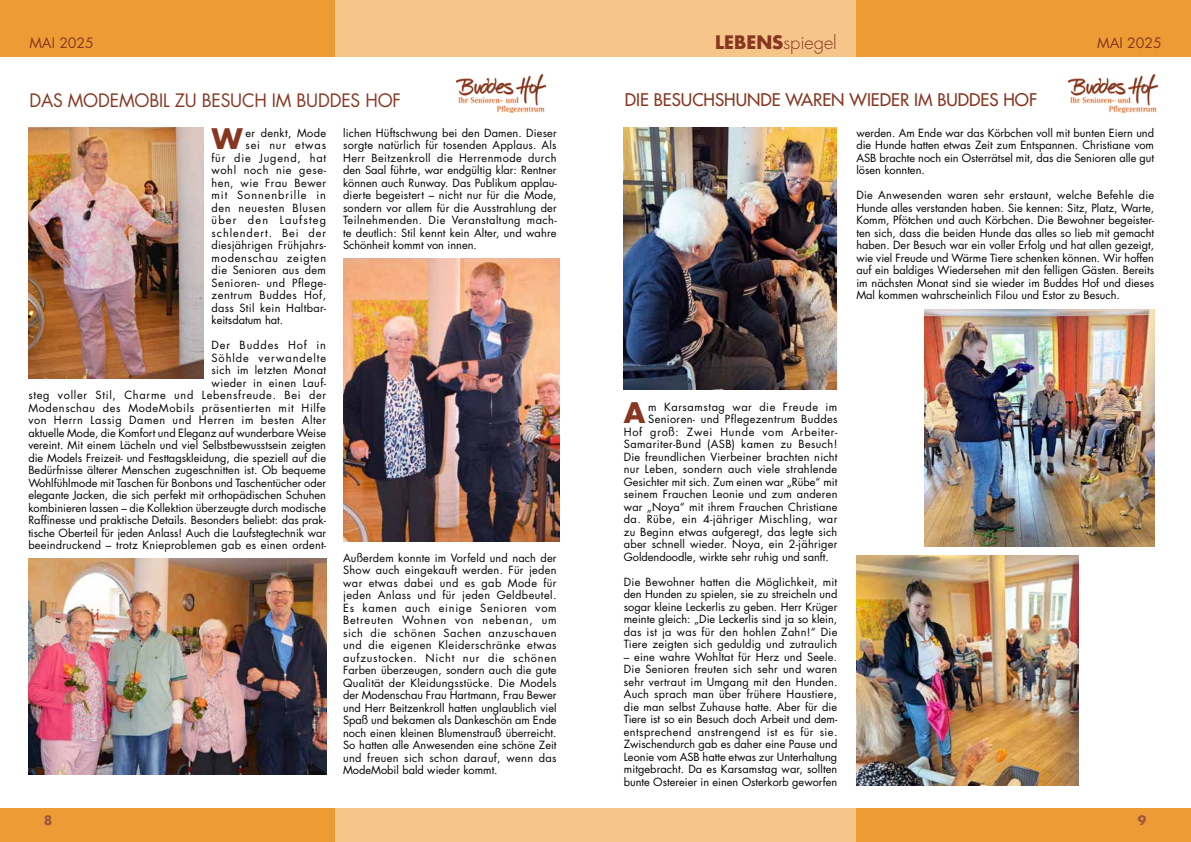
<style>
.page{position:relative;width:1191px;height:842px;background:#fff}
.page>*{position:absolute;margin:0;border:0;box-sizing:border-box;transform-origin:0 0}
.t1{font:700 27.6px "Futura Std";color:#863621}
.t2{font:300 18.1px "Futura Std";color:#863621}
.t3{font:18px "Futura Std";letter-spacing:-.01em;color:#863621}
.t4{font:500 17px "Futura Std";color:#863621}
.t5{font:14px "Futura Std";color:#863621}
.t6{font:700 12.5px "Futura Std";color:#9b573f}
.t7{font:11px/12.5px "Futura Std";letter-spacing:.02em;color:#000;text-align:justify}
.t8{font:11px/12.5px "Futura Std";color:#000;text-align:right}
.t9{font:11px "Futura Std";letter-spacing:.06em;color:#000}
.t10{font:11px "Futura Std";letter-spacing:.05em;color:#000}
.t11{font:11px "Futura Std";letter-spacing:.045em;color:#000}
.t12{font:11px "Futura Std";letter-spacing:.085em;color:#000}
.t13{font:11px "Futura Std";letter-spacing:.07em;color:#000}
.t14{font:11px "Futura Std";letter-spacing:.055em;color:#000}
.t15{font:11px "Futura Std";letter-spacing:.105em;color:#000}
.t16{font:11px "Futura Std";letter-spacing:.075em;color:#000}
.s1{font-weight:700}
</style>
<div class="page">
<div style="left:334px;top:0;width:528px;height:57px;background:#f6c58a"></div>
<div style="left:0;top:0;width:334px;height:57px;background:#ed9c35"></div>
<div style="left:856px;top:0;width:335px;height:57px;background:#ed9c35"></div>
<div style="left:334px;top:808px;width:528px;height:34px;background:#f6c58a"></div>
<div style="left:0;top:808px;width:334px;height:34px;background:#ed9c35"></div>
<div style="left:856px;top:808px;width:335px;height:34px;background:#ed9c35"></div>
<img style="left:457px;top:75px;width:89px;height:37px">
<img style="left:28px;top:559px;width:298px;height:215px">
<img style="left:1068px;top:75px;width:89px;height:37px">
<img style="left:624px;top:128px;width:213px;height:261px">
<img style="left:343px;top:258px;width:216px;height:284px">
<img style="left:28px;top:128px;width:175px;height:251px">
<img style="left:924px;top:309px;width:230px;height:238px">
<img style="left:856px;top:556px;width:222px;height:229px">
<p class="t5" style="left:29px;top:34px;width:66px">MAI 2025</p>
<h2 class="t2" style="left:715px;top:31px;width:123px"><span class="s1">LEBENS</span>spiegel</h2>
<p class="t5" style="left:1097px;top:34px;width:66px">MAI 2025</p>
<h3 class="t3" style="left:29px;top:88px;width:373px">DAS MODEMOBIL ZU BESUCH IM BUDDES HOF</h3>
<h1 class="t1" style="left:212px;top:120px;width:32px">W</h1>
<p class="t7" style="left:245px;top:126px;width:82px">er denkt, Mode</p>
<h3 class="t4" style="left:625px;top:89px;width:414px">DIE BESUCHSHUNDE WAREN WIEDER IM BUDDES HOF</h3>
<p class="t7" style="left:856px;top:126px;width:299px">werden. Am Ende war das Körbchen voll mit bunten Eiern und die Hunde hatten etwas Zeit zum Entspannen. Christiane vom ASB brachte noch ein Osterrätsel mit, das die Senioren alle gut lösen konnten.</p>
<p class="t7" style="left:856px;top:189px;width:299px">Die Anwesenden waren sehr erstaunt, welche Befehle die Hunde alles verstanden haben. Sie kennen: Sitz, Platz, Warte, Komm, Pfötchen und auch Körbchen. Die Bewohner begeister&shy;ten sich, dass die beiden Hunde das alles so lieb mit gemacht haben. Der Besuch war ein voller Erfolg und hat allen gezeigt, wie viel Freude und Wärme Tiere schenken können. Wir hoffen auf ein baldiges Wiedersehen mit den felligen Gästen. Bereits im nächsten Monat sind sie wieder im Buddes Hof und dieses Mal kommen wahrscheinlich Filou und Estor zu Besuch.</p>
<p class="t7" style="left:343px;top:126px;width:215px">lichen Hüftschwung bei den Damen. Dieser sorgte natürlich für tosenden Applaus. Als Herr Beitzenkroll die Herrenmode durch den Saal führte, war endgültig klar: Rentner können auch Runway. Das Publikum applau&shy;dierte begeistert – nicht nur für die Mode, sondern vor allem für die Ausstrahlung der Teilnehmenden. Die Veranstaltung mach&shy;te deutlich: Stil kennt kein Alter, und wahre Schönheit kommt von innen.</p>
<p class="t16" style="left:245px;top:138px;width:82px">sei nur etwas</p>
<p class="t13" style="left:211px;top:151px;width:116px">für die Jugend, hat</p>
<p class="t14" style="left:211px;top:163px;width:116px">wohl noch nie gese-</p>
<p class="t11" style="left:211px;top:176px;width:116px">hen, wie Frau Bewer</p>
<p class="t12" style="left:211px;top:188px;width:116px">mit Sonnenbrille in</p>
<p class="t9" style="left:211px;top:201px;width:116px">den neuesten Blusen</p>
<p class="t15" style="left:211px;top:213px;width:116px">über den Laufsteg</p>
<p class="t12" style="left:211px;top:226px;width:116px">schlendert. Bei der</p>
<p class="t7" style="left:211px;top:239px;width:116px">diesjährigen Frühjahrs-</p>
<p class="t13" style="left:211px;top:251px;width:116px">modenschau zeigten</p>
<p class="t7" style="left:211px;top:264px;width:116px">die Senioren aus dem</p>
<p class="t11" style="left:211px;top:276px;width:116px">Senioren- und Pflege-</p>
<p class="t10" style="left:211px;top:288px;width:116px">zentrum Buddes Hof,</p>
<p class="t7" style="left:211px;top:301px;width:116px">dass Stil kein Haltbar-</p>
<p class="t8" style="left:211px;top:314px;width:73px">keitsdatum hat.</p>
<p class="t8" style="left:28px;top:339px;width:299px">Der Buddes Hof in<br>Söhlde verwandelte<br>sich im letzten Monat<br>wieder in einen Lauf-<br>steg voller Stil, Charme und Lebensfreude. Bei der Modenschau des ModeMobils präsentierten mit Hilfe von Herrn Lassig Damen und Herren im besten Alter aktuelle Mode, die Komfort und Eleganz auf wunderbare Weise vereint. Mit einem Lächeln und viel Selbstbewusstsein zeigten die Models Freizeit- und Festtagskleidung, die speziell auf die Bedürfnisse älterer Menschen zugeschnitten ist. Ob bequeme Wohlfühlmode mit Taschen für Bonbons und Taschentücher oder elegante Jacken, die sich perfekt mit orthopädischen Schuhen kombinieren lassen – die Kollektion überzeugte durch modische Raffinesse und praktische Details. Besonders beliebt: das prak&shy;tische Oberteil für jeden Anlass! Auch die Laufstegtechnik war beeindruckend – trotz Knieproblemen gab es einen ordent-</p>
<h1 class="t1" style="left:624px;top:395px;width:23px">A</h1>
<p class="t10" style="left:648px;top:400px;width:191px">m Karsamstag war die Freude im</p>
<p class="t7" style="left:648px;top:413px;width:191px">Senioren- und Pflegezentrum Buddes</p>
<p class="t9" style="left:624px;top:425px;width:215px">Hof groß: Zwei Hunde vom Arbeiter-</p>
<p class="t7" style="left:624px;top:438px;width:215px">Samariter-Bund (ASB) kamen zu Besuch!</p>
<p class="t7" style="left:624px;top:451px;width:215px">Die freundlichen Vierbeiner brachten nicht</p>
<p class="t7" style="left:624px;top:463px;width:215px">nur Leben, sondern auch viele strahlende</p>
<p class="t8" style="left:624px;top:476px;width:215px">Gesichter mit sich. Zum einen war „Rübe“ mit</p>
<p class="t7" style="left:624px;top:488px;width:215px">seinem Frauchen Leonie und zum anderen</p>
<p class="t7" style="left:624px;top:501px;width:215px">war „Noya“ mit ihrem Frauchen Christiane</p>
<p class="t7" style="left:624px;top:513px;width:215px">da. Rübe, ein 4-jähriger Mischling, war</p>
<p class="t7" style="left:624px;top:526px;width:215px">zu Beginn etwas aufgeregt, das legte sich</p>
<p class="t7" style="left:624px;top:538px;width:215px">aber schnell wieder. Noya, ein 2-jähriger</p>
<p class="t8" style="left:624px;top:551px;width:206px">Goldendoodle, wirkte sehr ruhig und sanft.</p>
<p class="t7" style="left:624px;top:576px;width:215px">Die Bewohner hatten die Möglichkeit, mit den Hunden zu spielen, sie zu streicheln und sogar kleine Leckerlis zu geben. Herr Krüger meinte gleich: „Die Leckerlis sind ja so klein, das ist ja was für den hohlen Zahn!“ Die Tiere zeigten sich geduldig und zutraulich</p>
<p class="t7" style="left:624px;top:651px;width:215px">– eine wahre Wohltat für Herz und Seele.<br>Die Senioren freuten sich sehr und waren sehr vertraut im Umgang mit den Hunden.<br>Auch sprach man über frühere Haustiere, die man selbst Zuhause hatte. Aber für die Tiere ist so ein Besuch doch Arbeit und dem&shy;entsprechend anstrengend ist es für sie.<br>Zwischendurch gab es daher eine Pause und Leonie vom ASB hatte etwas zur Unterhaltung mitgebracht. Da es Karsamstag war, sollten bunte Ostereier in einen Osterkorb geworfen</p>
<p class="t7" style="left:343px;top:551px;width:215px">Außerdem konnte im Vorfeld und nach der Show auch eingekauft werden. Für jeden war etwas dabei und es gab Mode für jeden Anlass und für jeden Geldbeutel.<br>Es kamen auch einige Senioren vom Betreuten Wohnen von nebenan, um sich die schönen Sachen anzuschauen und die eigenen Kleiderschränke etwas aufzustocken. Nicht nur die schönen Farben überzeugen, sondern auch die gute Qualität der Kleidungsstücke. Die Models der Modenschau Frau Hartmann, Frau Bewer und Herr Beitzenkroll hatten unglaublich viel Spaß und bekamen als Dankeschön am Ende noch einen kleinen Blumenstrauß überreicht.<br>So hatten alle Anwesenden eine schöne Zeit und freuen sich schon darauf, wenn das ModeMobil bald wieder kommt.</p>
<p class="t6" style="left:44px;top:812px;width:10px">8</p>
<p class="t6" style="left:1137px;top:812px;width:10px">9</p>
</div>
